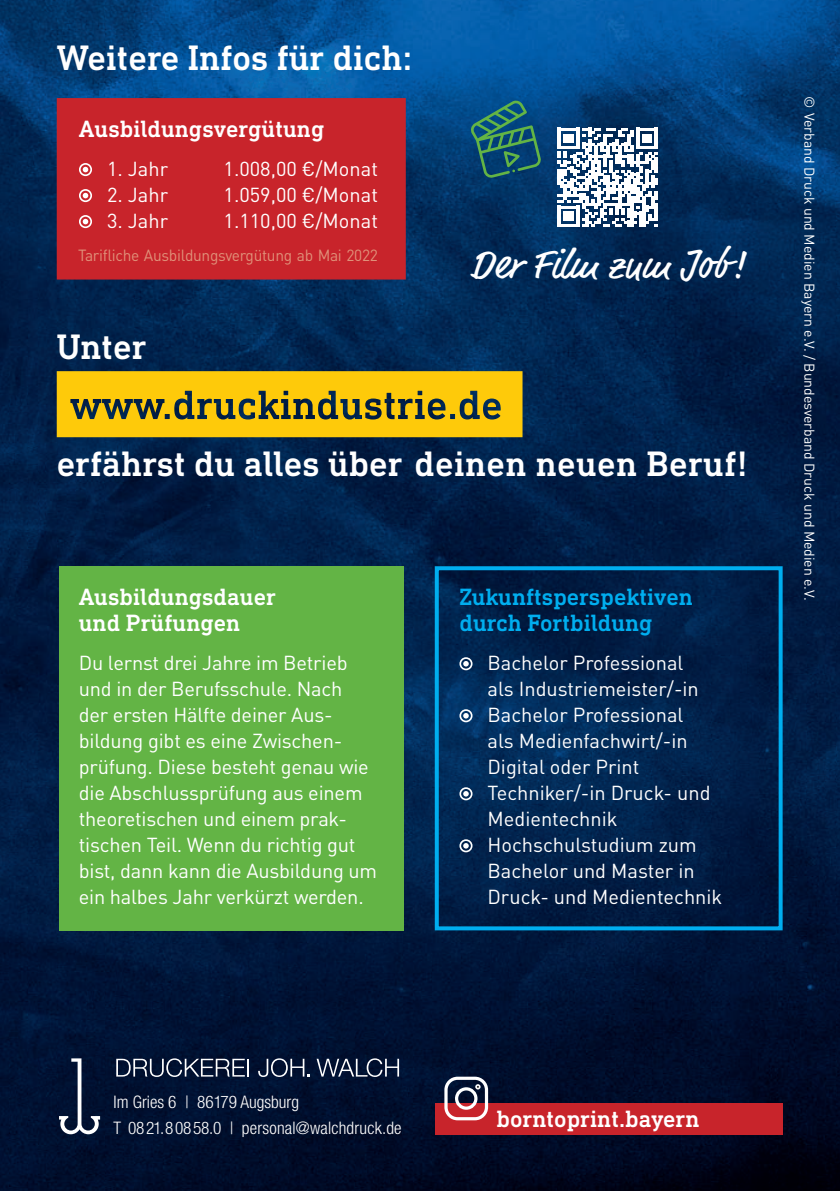
<style>
.page{position:relative;width:840px;height:1191px;background:#fff}
.page>*{position:absolute;margin:0;border:0;box-sizing:border-box;transform-origin:0 0}
.t1{font:41.6px "Market Pro";color:#fff}
.t2{font:500 36px "DIN Next Slab Pro";color:#fff}
.t3{font:500 24px/26px "DIN Next Slab Pro";color:#fff}
.t4{font:500 24px/26px "DIN Next Slab Pro";color:#00aeef}
.t5{font:20px/26px "DINOT";letter-spacing:-.01em;color:#fff}
.t6{font:20px/26px "DINOT";color:#fff;text-align:justify}
.t7{font:300 condensed 17.2px/26.6px "Helvetica Neue LT Pro";letter-spacing:.005em;color:#fff}
.t8{font:16px "DINOT";letter-spacing:-.02em;color:#e09179}
.t9{font:14px "DINOT";letter-spacing:-.005em;color:#fff}
</style>
<div class="page">
<img style="left:0;top:0;width:839px;height:1191px">
<div style="left:59px;top:566px;width:344px;height:364px;background:#63b445"></div>
<div style="left:57px;top:98px;width:348px;height:181px;background:#c8242b"></div>
<div style="left:79px;top:163px;width:13px;height:13px;border:2px solid #fff;border-radius:50%"></div>
<svg style="left:83px;top:167px;width:5px;height:5px"></svg>
<div style="left:79px;top:189px;width:13px;height:13px;border:2px solid #fff;border-radius:50%"></div>
<svg style="left:83px;top:193px;width:5px;height:5px"></svg>
<div style="left:79px;top:215px;width:13px;height:13px;border:2px solid #fff;border-radius:50%"></div>
<svg style="left:83px;top:219px;width:5px;height:5px"></svg>
<div style="left:434px;top:566px;width:348px;height:364px;border:4px solid #00aeef"></div>
<svg style="left:57px;top:371px;width:465px;height:66px;background:#d7b013"></svg>
<svg style="left:470px;top:100px;width:71px;height:78px;background:#195d6e"></svg>
<svg style="left:557px;top:128px;width:99px;height:99px"></svg>
<div style="left:459px;top:657px;width:13px;height:13px;border:2px solid #fff;border-radius:50%"></div>
<svg style="left:463px;top:661px;width:5px;height:5px"></svg>
<div style="left:459px;top:709px;width:13px;height:13px;border:2px solid #fff;border-radius:50%"></div>
<svg style="left:463px;top:713px;width:5px;height:5px"></svg>
<div style="left:459px;top:787px;width:13px;height:13px;border:2px solid #fff;border-radius:50%"></div>
<svg style="left:463px;top:791px;width:5px;height:5px"></svg>
<div style="left:459px;top:839px;width:13px;height:13px;border:2px solid #fff;border-radius:50%"></div>
<svg style="left:463px;top:843px;width:5px;height:5px"></svg>
<div style="left:434px;top:1103px;width:348px;height:31px;background:#c8242b"></div>
<svg style="left:442px;top:1075px;width:47px;height:46px"></svg>
<svg style="left:59px;top:1058px;width:41px;height:76px;background:#2d3a55"></svg>
<svg style="left:116px;top:1058px;width:133px;height:19px;background:#424e65"></svg>
<svg style="left:258px;top:1058px;width:51px;height:19px"></svg>
<svg style="left:316px;top:1058px;width:83px;height:19px;background:#3c4861"></svg>
<div style="left:78px;top:243px;width:300px;height:18px;background:#c8242b"></div>
<h2 class="t2" style="left:57px;top:36px;width:356px">Weitere Infos für dich:</h2>
<p class="t3" style="left:79px;top:116px;width:247px">Ausbildungsvergütung</p>
<p class="t5" style="left:107px;top:155px;width:63px">1. Jahr</p>
<p class="t5" style="left:107px;top:181px;width:63px">2. Jahr</p>
<p class="t5" style="left:107px;top:207px;width:63px">3. Jahr</p>
<p class="t6" style="left:223px;top:155px;width:156px">1.008,00 €/Monat 1.059,00 €/Monat 1.110,00 €/Monat</p>
<p class="t8" style="left:78px;top:245px;width:301px">Tarifliche Ausbildungsvergütung ab Mai 2022</p>
<h2 class="t2" style="left:57px;top:326px;width:91px">Unter</h2>
<h1 class="t1" style="left:470px;top:237px;width:276px">Der Film zum Job!</h1>
<h2 class="t2" style="left:57px;top:443px;width:692px">erfährst du alles über deinen neuen Beruf!</h2>
<p class="t3" style="left:79px;top:584px;width:199px">Ausbildungsdauer und Prüfungen</p>
<p class="t5" style="left:79px;top:649px;width:300px">Du lernst drei Jahre im Betrieb und in der Berufsschule. Nach<br>der ersten Hälfte deiner Aus&shy;bildung gibt es eine Zwischen&shy;prüfung. Diese besteht genau wie die Abschlussprüfung aus einem theoretischen und einem prak&shy;tischen Teil. Wenn du richtig gut bist, dann kann die Ausbildung um ein halbes Jahr verkürzt werden.</p>
<p class="t4" style="left:459px;top:584px;width:235px">Zukunftsperspektiven durch Fortbildung</p>
<p class="t5" style="left:487px;top:649px;width:236px">Bachelor Professional<br>als Industriemeister/-in<br>Bachelor Professional<br>als Medienfachwirt/-in<br>Digital oder Print<br>Techniker/-in Druck- und<br>Medientechnik<br>Hochschulstudium zum<br>Bachelor und Master in<br>Druck- und Medientechnik</p>
<p class="t9" style="left:817px;top:96px;width:506px;rotate:90deg">© Verband Druck und Medien Bayern e.V. / Bundesverband Druck und Medien e.V.</p>
<p class="t7" style="left:113px;top:1088px;width:289px">Im Gries 6 | 86179 Augsburg<br>T 0821.80858.0 | personal@walchdruck.de</p>
<p class="t3" style="left:496px;top:1105px;width:204px">borntoprint.bayern</p>
</div>
